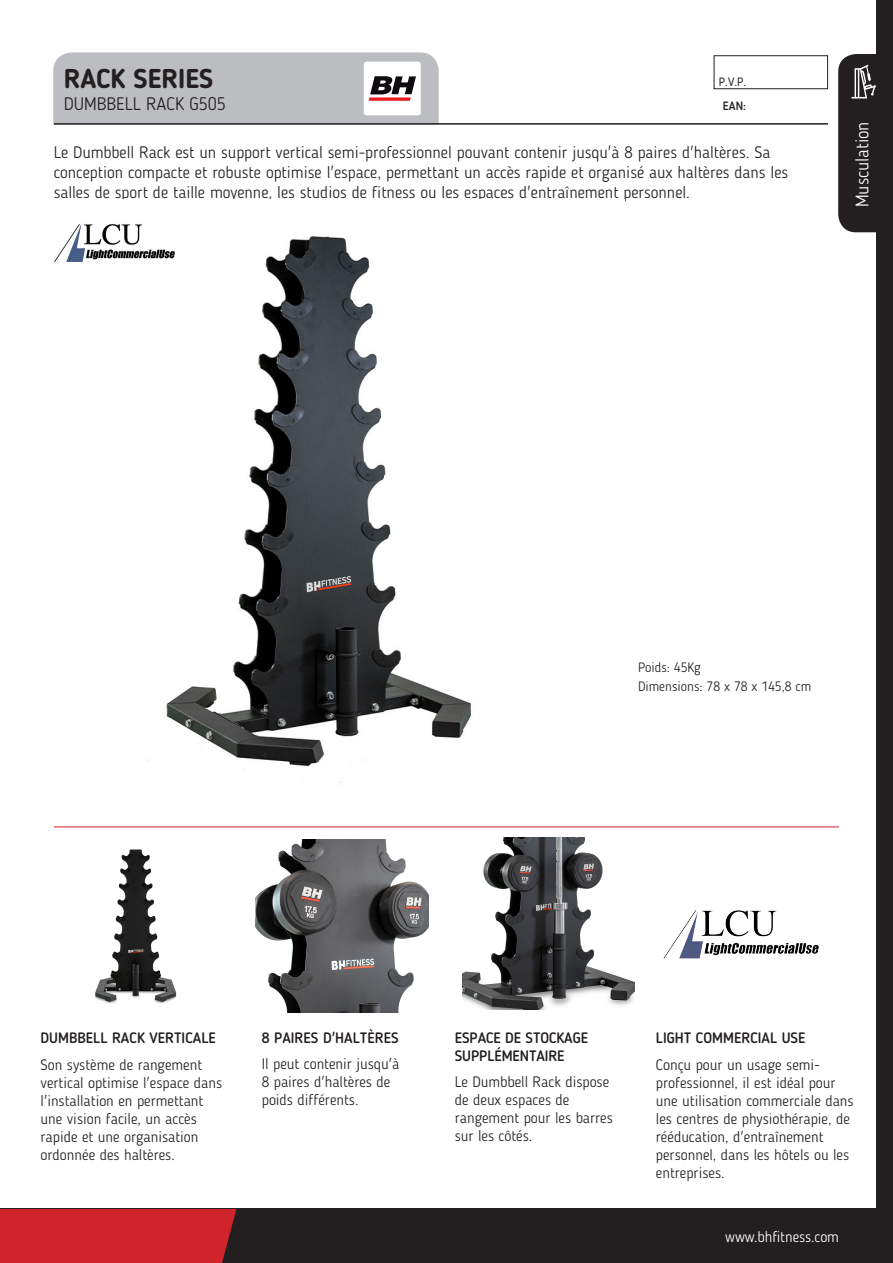
<style>
.page{position:relative;width:893px;height:1263px;background:#fff}
.page>*{position:absolute;margin:0;border:0;box-sizing:border-box;transform-origin:0 0}
.SKU{font:700 27px "Blogger Sans";color:#231f20}
.SKU-2{font:300 18px "Blogger Sans";color:#231f20}
.t1{font:300 18px "Blogger Sans";color:#fff}
.Descripción_comercia{font:300 16.5px/20px "Blogger Sans";color:#231f20}
.Texto_Keypoint{font:300 15px/18px "Blogger Sans";color:#231f20}
.Texto_Keypoint-2{font:500 15px/26.8px "Blogger Sans";letter-spacing:-.005em;color:#231f20}
.t2{font:300 15px "Blogger Sans";color:#fff}
.t3{font:300 13.5px/18.8px "Blogger Sans";color:#231f20}
.t4{font:12px "Blogger Sans";color:#231f20}
.t5{font:500 12px "Blogger Sans";color:#231f20}
.s1{font-weight:300}
.s2{font-weight:500}
</style>
<div class="page">
<hr style="left:54px;top:123px;width:774px;height:2px;background:#231f20">
<hr style="left:54px;top:826px;width:785px;height:1px;background:#d1232a">
<svg style="left:53px;top:52px;width:386px;height:73px;background:#bcbbbe"></svg>
<div style="left:0;top:1209px;width:893px;height:54px;background:#231f20"></div>
<div style="left:0;top:1209px;width:236px;height:54px;background:#d1232a"></div>
<div style="left:876px;top:0;width:17px;height:1263px;background:#231f20"></div>
<div style="left:714px;top:55px;width:114px;height:34px;border:1px solid #231f20"></div>
<svg style="left:838px;top:54px;width:38px;height:178px;background:#302d2d"></svg>
<img style="left:664px;top:910px;width:155px;height:49px">
<img style="left:54px;top:236px;width:418px;height:547px">
<img style="left:54px;top:224px;width:123px;height:38px">
<img style="left:256px;top:839px;width:172px;height:173px">
<img style="left:94px;top:849px;width:83px;height:155px">
<img style="left:462px;top:837px;width:172px;height:172px">
<p class="SKU" style="left:64px;top:63px;width:151px">RACK SERIES</p>
<p class="SKU-2" style="left:64px;top:93px;width:164px">DUMBBELL RACK G505</p>
<p class="Descripción_comercia" style="left:54px;top:142px;width:736px">Le Dumbbell Rack est un support vertical semi-professionnel pouvant contenir jusqu'à 8 paires d'haltères. Sa conception compacte et robuste optimise l'espace, permettant un accès rapide et organisé aux haltères dans les salles de sport de taille moyenne, les studios de fitness ou les espaces d'entraînement personnel.</p>
<p class="t4" style="left:719px;top:75px;width:29px">P.V.P.</p>
<p class="t5" style="left:723px;top:98px;width:25px">EAN:</p>
<p class="t1" style="left:851px;top:207px;width:87px;rotate:-90deg">Musculation</p>
<p class="t3" style="left:638px;top:658px;width:175px">Poids: 45Kg<br>Dimensions: 78 x 78 x 145,8 cm</p>
<p class="Texto_Keypoint-2" style="left:41px;top:1024px;width:177px">DUMBBELL RACK VERTICALE<br><span class="s1">Son système de rangement</span></p>
<p class="Texto_Keypoint" style="left:41px;top:1073px;width:183px">vertical optimise l'espace dans l'installation en permettant une vision facile, un accès rapide et une organisation ordonnée des haltères.</p>
<p class="Texto_Keypoint" style="left:262px;top:1024px;width:139px;line-height:26.8px"><span class="s2">8 PAIRES D'HALTÈRES<br></span>Il peut contenir jusqu'à</p>
<p class="Texto_Keypoint" style="left:262px;top:1073px;width:130px">8 paires d'haltères de poids différents.</p>
<p class="Texto_Keypoint-2" style="left:455px;top:1028px;width:135px;line-height:18px">ESPACE DE STOCKAGE<br>SUPPLÉMENTAIRE</p>
<p class="Texto_Keypoint" style="left:455px;top:1073px;width:160px">Le Dumbbell Rack dispose de deux espaces de rangement pour les barres sur les côtés.</p>
<p class="Texto_Keypoint" style="left:656px;top:1024px;width:166px;line-height:27px"><span class="s2">LIGHT COMMERCIAL USE<br></span>Conçu pour un usage semi-</p>
<p class="Texto_Keypoint" style="left:656px;top:1073px;width:199px">professionnel, il est idéal pour une utilisation commerciale dans les centres de physiothérapie, de rééducation, d'entraînement personnel, dans les hôtels ou les entreprises.</p>
<p class="t2" style="left:725px;top:1228px;width:115px">www.bhfitness.com</p>
</div>
